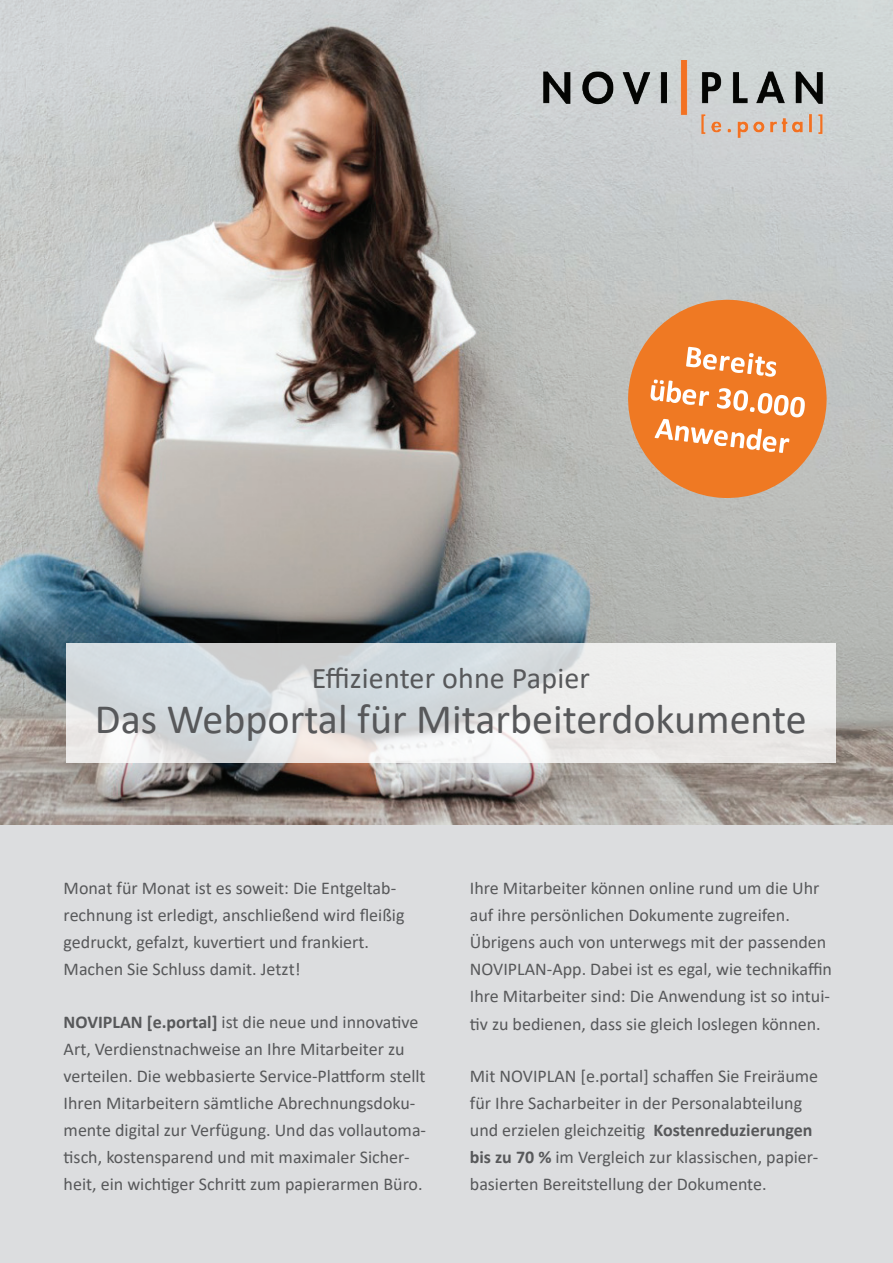
<style>
.page{position:relative;width:893px;height:1263px;background:#fff}
.page>*{position:absolute;margin:0;border:0;box-sizing:border-box;transform-origin:0 0}
.t1{font:42px "Calibri";color:#57585a}
.t2{font:30px "Calibri";letter-spacing:.005em;color:#57585a}
.t3{font:18px/27px "Calibri";color:#57585a}
.s1{font-weight:700}
</style>
<div class="page">
<div style="left:0;top:825px;width:893px;height:438px;background:#dcdddf"></div>
<img style="left:0;top:0;width:893px;height:825px">
<svg style="left:66px;top:643px;width:770px;height:119px;background:#e0e3e4"></svg>
<img style="left:542px;top:61px;width:292px;height:76px">
<svg style="left:624px;top:299px;width:207px;height:198px;background:#e4955b"></svg>
<h2 class="t2" style="left:312px;top:658px;width:280px">Effizienter ohne Papier</h2>
<h1 class="t1" style="left:95px;top:690px;width:713px">Das Webportal für Mitarbeiterdokumente</h1>
<p class="t3" style="left:64px;top:874px;width:342px">Monat für Monat ist es soweit: Die Entgeltab&shy;rechnung ist erledigt, anschließend wird fleißig gedruckt, gefalzt, kuvertiert und frankiert.<br>Machen Sie Schluss damit. Jetzt!</p>
<p class="t3" style="left:64px;top:1008px;width:364px"><span class="s1">NOVIPLAN [e.portal]</span> ist die neue und innovative Art, Verdienstnachweise an Ihre Mitarbeiter zu verteilen. Die webbasierte Service-Plattform stellt Ihren Mitarbeitern sämtliche Abrechnungsdoku&shy;mente digital zur Verfügung. Und das vollautoma&shy;tisch, kostensparend und mit maximaler Sicher&shy;heit, ein wichtiger Schritt zum papierarmen Büro.</p>
<p class="t3" style="left:470px;top:874px;width:364px">Ihre Mitarbeiter können online rund um die Uhr auf ihre persönlichen Dokumente zugreifen.<br>Übrigens auch von unterwegs mit der passenden NOVIPLAN-App. Dabei ist es egal, wie technikaffin Ihre Mitarbeiter sind: Die Anwendung ist so intui&shy;tiv zu bedienen, dass sie gleich loslegen können.</p>
<p class="t3" style="left:470px;top:1062px;width:350px">Mit NOVIPLAN [e.portal] schaffen Sie Freiräume für Ihre Sacharbeiter in der Personalabteilung und erzielen gleichzeitig <span class="s1">Kostenreduzierungen bis zu 70 %</span> im Vergleich zur klassischen, papier&shy;basierten Bereitstellung der Dokumente.</p>
</div>
